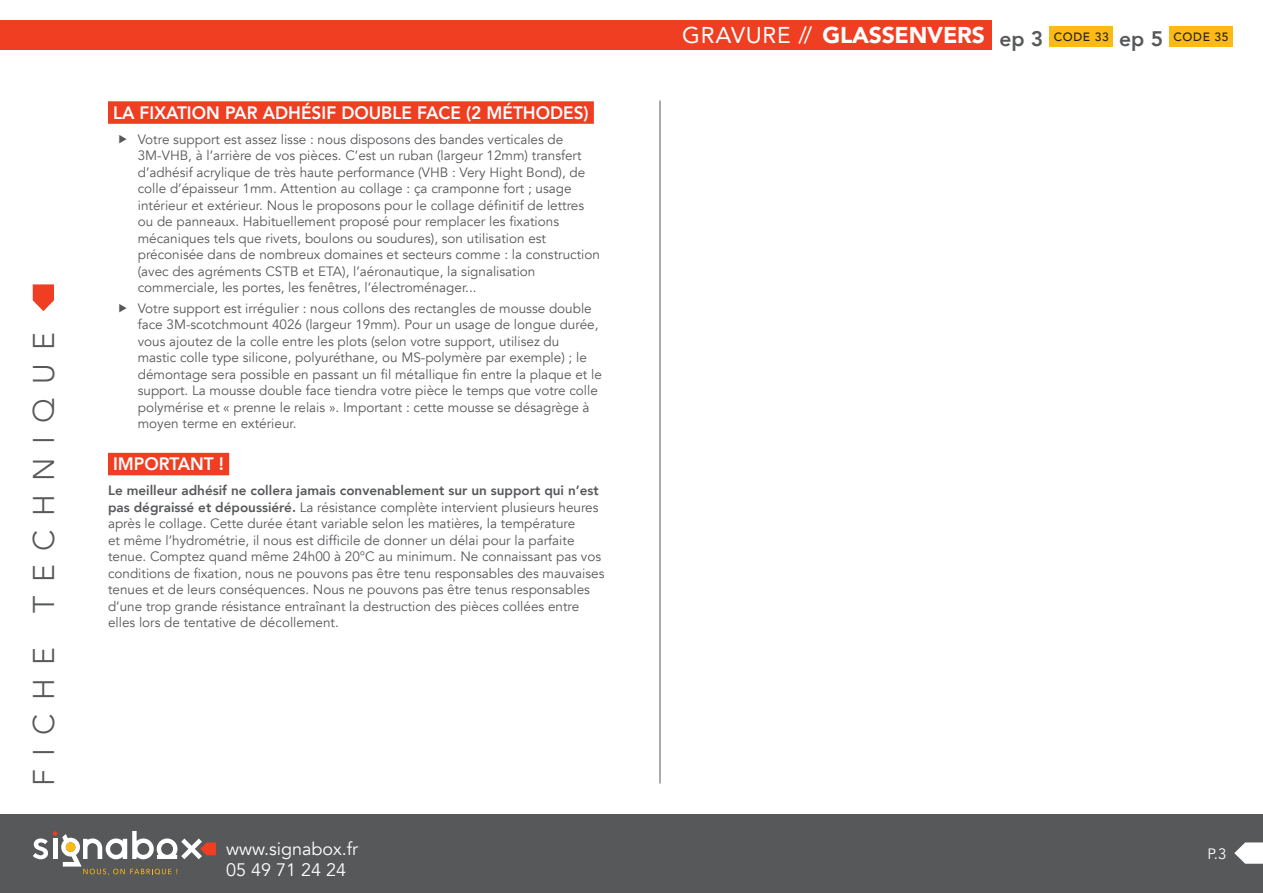
<style>
.page{position:relative;width:1263px;height:893px;background:#fff}
.page>*{position:absolute;margin:0;border:0;box-sizing:border-box;transform-origin:0 0}
.t1{font:300 30px "Avenir";letter-spacing:.45em;color:#57585a}
.t2{font:900 22.8px "Avenir";letter-spacing:-.01em;color:#fff}
.t3{font:800 21px "Avenir";color:#57585a}
.Sous-titres{font:800 18px "Avenir";color:#fff;scale:.96 1}
.t4{font:18px "Avenir";color:#fff}
.t5{font:15px "Avenir";color:#fff}
.Textes{font:13.5px/16.5px "Avenir";color:#57585a}
.t6{font:500 12px "Avenir";letter-spacing:.05em;color:#231f20}
.s1{font-weight:800}
.s2{font-weight:400}
</style>
<div class="page">
<svg style="left:33px;top:284px;width:21px;height:27px"></svg>
<div style="left:0;top:814px;width:1263px;height:79px;background:#57585a"></div>
<svg style="left:33px;top:831px;width:183px;height:44px"></svg>
<div style="left:66px;top:842px;width:9px;height:10px;background:#fcba13;border-radius:50%"></div>
<svg style="left:1234px;top:842px;width:29px;height:22px"></svg>
<div style="left:108px;top:101px;width:486px;height:23px;background:#ef3e22"></div>
<div style="left:108px;top:453px;width:121px;height:22px;background:#ef3e22"></div>
<hr style="left:660px;top:101px;width:1px;height:682px;background:#57585a">
<div style="left:0;top:20px;width:991px;height:30px;background:#ef3e22"></div>
<div style="left:1049px;top:26px;width:64px;height:21px;background:#fcba13"></div>
<div style="left:1169px;top:26px;width:64px;height:21px;background:#fcba13"></div>
<h1 class="t1" style="left:26px;top:786px;width:456px;rotate:-90deg">FICHE TECHNIQUE</h1>
<p class="Sous-titres" style="left:113px;top:98px;width:497px">LA FIXATION PAR ADHÉSIF DOUBLE FACE (2 MÉTHODES)</p>
<p class="Textes" style="left:138px;top:131px;width:464px">Votre support est assez lisse : nous disposons des bandes verticales de 3M-VHB, à l’arrière de vos pièces. C’est un ruban (largeur 12mm) transfert d’adhésif acrylique de très haute performance (VHB : Very Hight Bond), de colle d’épaisseur 1mm. Attention au collage : ça cramponne fort ; usage intérieur et extérieur. Nous le proposons pour le collage définitif de lettres ou de panneaux. Habituellement proposé pour remplacer les fixations mécaniques tels que rivets, boulons ou soudures), son utilisation est préconisée dans de nombreux domaines et secteurs comme : la construction (avec des agréments CSTB et ETA), l’aéronautique, la signalisation commerciale, les portes, les fenêtres, l’électroménager...</p>
<p class="Textes" style="left:138px;top:300px;width:466px">Votre support est irrégulier : nous collons des rectangles de mousse double face 3M-scotchmount 4026 (largeur 19mm). Pour un usage de longue durée, vous ajoutez de la colle entre les plots (selon votre support, utilisez du<br>mastic colle type silicone, polyuréthane, ou MS-polymère par exemple) ; le démontage sera possible en passant un fil métallique fin entre la plaque et le support. La mousse double face tiendra votre pièce le temps que votre colle polymérise et « prenne le relais ». Important : cette mousse se désagrège à moyen terme en extérieur.</p>
<p class="Sous-titres" style="left:113px;top:450px;width:117px">IMPORTANT !</p>
<p class="Textes" style="left:108px;top:482px;width:498px"><span class="s1">Le meilleur adhésif ne collera jamais convenablement sur un support qui n’est pas dégraissé et dépoussiéré.</span> La résistance complète intervient plusieurs heures après le collage. Cette durée étant variable selon les matières, la température<br>et même l’hydrométrie, il nous est difficile de donner un délai pour la parfaite tenue. Comptez quand même 24h00 à 20°C au minimum. Ne connaissant pas vos conditions de fixation, nous ne pouvons pas être tenu responsables des mauvaises tenues et de leurs conséquences. Nous ne pouvons pas être tenus responsables d’une trop grande résistance entraînant la destruction des pièces collées entre elles lors de tentative de décollement.</p>
<p class="t2" style="left:682px;top:15px;width:304px"><span class="s2">GRAVURE //</span> GLASSENVERS</p>
<p class="t3" style="left:999px;top:22px;width:45px">ep 3</p>
<p class="t6" style="left:1054px;top:26px;width:56px">CODE 33</p>
<p class="t3" style="left:1119px;top:22px;width:45px">ep 5</p>
<p class="t6" style="left:1173px;top:26px;width:56px">CODE 35</p>
<h3 class="t4" style="left:226px;top:838px;width:133px">www.signabox.fr</h3>
<p class="t5" style="left:1207px;top:844px;width:20px">P.3</p>
<h3 class="t4" style="left:226px;top:859px;width:122px">05 49 71 24 24</h3>
</div>
